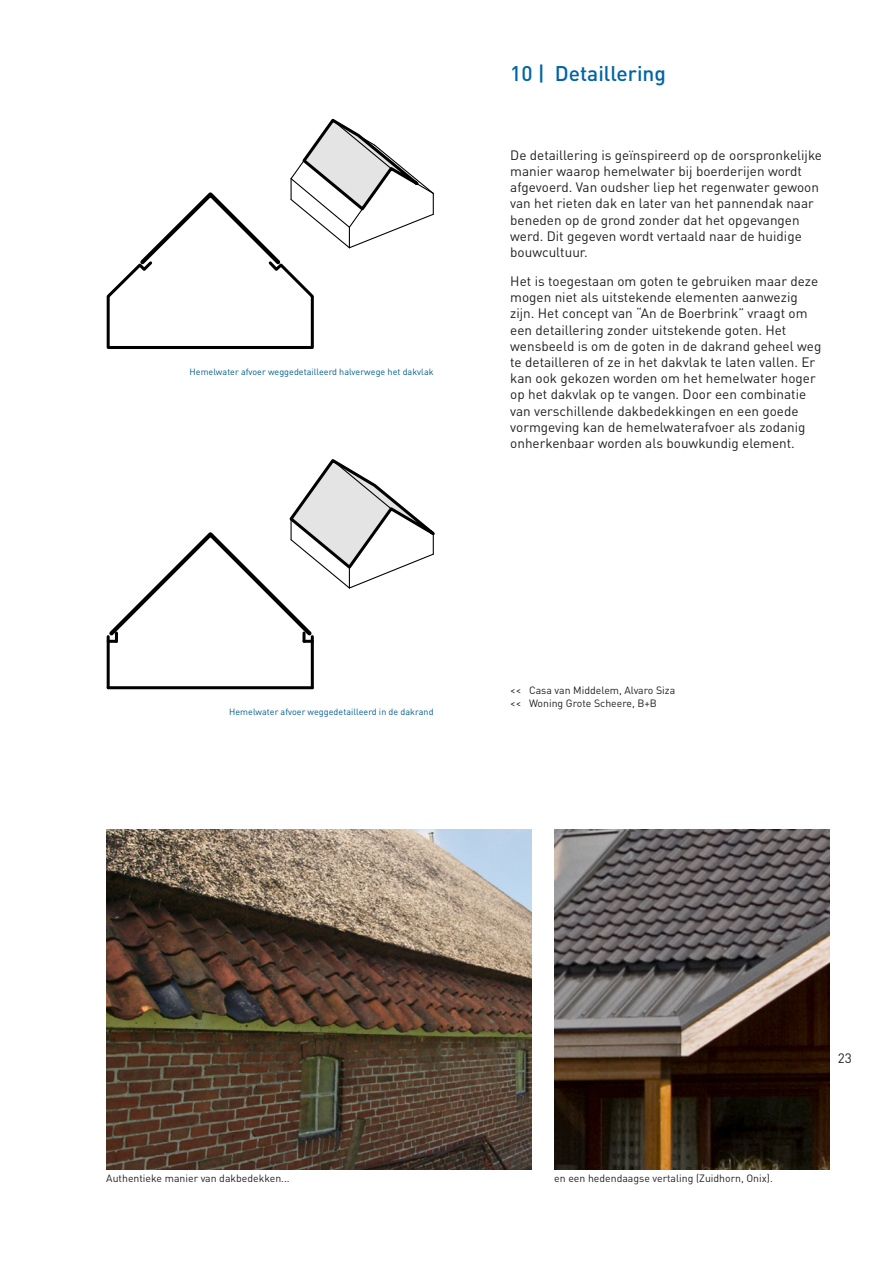
<style>
.page{position:relative;width:893px;height:1263px;background:#fff}
.page>*{position:absolute;margin:0;border:0;box-sizing:border-box;transform-origin:0 0}
._1__titel{font:500 21px "DIN";color:#0065a4}
.t1{font:13.5px/16.2px "DIN";color:#231f20}
._3__bijschrift_afbee{font:10.5px "DIN";color:#231f20}
.t2{font:9px "DIN";letter-spacing:.005em;color:#005c90}
</style>
<div class="page">
<hr style="left:108px;top:686px;width:204px;height:3px;background:#000">
<hr style="left:107px;top:637px;width:3px;height:51px;background:#000">
<hr style="left:311px;top:637px;width:3px;height:51px;background:#000">
<svg style="left:106px;top:118px;width:328px;height:231px"></svg>
<svg style="left:106px;top:459px;width:329px;height:184px"></svg>
<img style="left:106px;top:829px;width:425px;height:340px">
<img style="left:555px;top:829px;width:274px;height:340px">
<p class="t2" style="left:190px;top:366px;width:246px">Hemelwater afvoer weggedetailleerd halverwege het dakvlak</p>
<p class="_1__titel" style="left:510px;top:60px;width:157px">10 | Detaillering</p>
<p class="t1" style="left:510px;top:147px;width:313px">De detaillering is geïnspireerd op de oorspronkelijke manier waarop hemelwater bij boerderijen wordt afgevoerd. Van oudsher liep het regenwater gewoon van het rieten dak en later van het pannendak naar beneden op de grond zonder dat het opgevangen werd. Dit gegeven wordt vertaald naar de huidige bouwcultuur.</p>
<p class="t1" style="left:510px;top:273px;width:313px">Het is toegestaan om goten te gebruiken maar deze mogen niet als uitstekende elementen aanwezig zijn. Het concept van “An de Boerbrink” vraagt om een detaillering zonder uitstekende goten. Het wensbeeld is om de goten in de dakrand geheel weg te detailleren of ze in het dakvlak te laten vallen. Er kan ook gekozen worden om het hemelwater hoger op het dakvlak op te vangen. Door een combinatie van verschillende dakbedekkingen en een goede vormgeving kan de hemelwaterafvoer als zodanig onherkenbaar worden als bouwkundig element.</p>
<p class="t2" style="left:229px;top:707px;width:206px">Hemelwater afvoer weggedetailleerd in de dakrand</p>
<p class="_3__bijschrift_afbee" style="left:510px;top:683px;width:166px">&lt;&lt; Casa van Middelem, Alvaro Siza</p>
<p class="_3__bijschrift_afbee" style="left:510px;top:696px;width:148px">&lt;&lt; Woning Grote Scheere, B+B</p>
<p class="_3__bijschrift_afbee" style="left:106px;top:1172px;width:185px">Authentieke manier van dakbedekken...</p>
<p class="_3__bijschrift_afbee" style="left:554px;top:1172px;width:220px">en een hedendaagse vertaling (Zuidhorn, Onix).</p>
<p class="t1" style="left:838px;top:1050px;width:16px">23</p>
</div>
